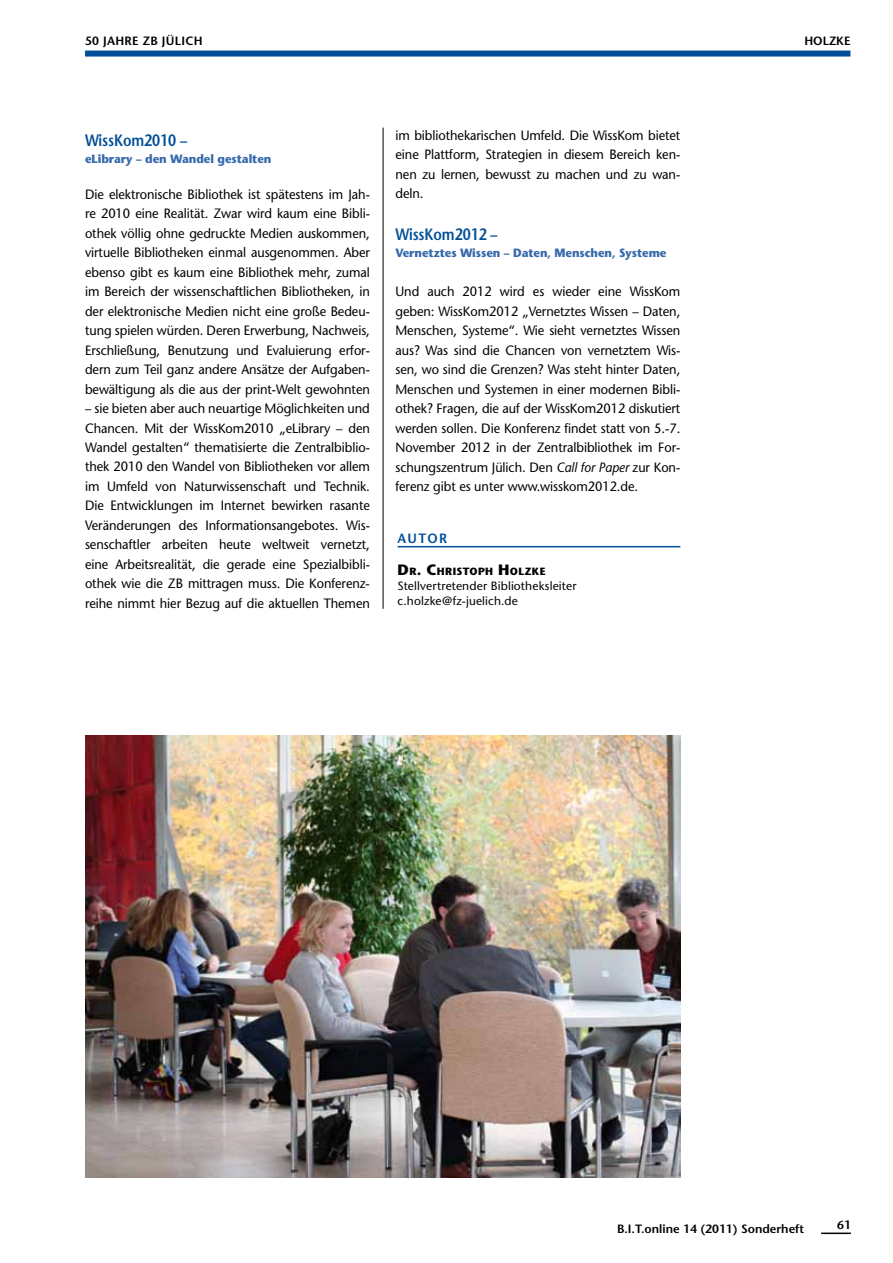
<style>
.page{position:relative;width:893px;height:1263px;background:#fff}
.page>*{position:absolute;margin:0;border:0;box-sizing:border-box;transform-origin:0 0}
.t1{font:600 16.5px "Stone Sans";letter-spacing:-.005em;color:#004f98;scale:.85 1}
.t2{font:13.5px/19.5px "Stone Sans";letter-spacing:-.005em;color:#000;text-align:justify;scale:.95 1}
.t3{font:600 13.5px "Stone Sans";letter-spacing:.1em;color:#004f98}
.t4{font:700 12px "Stone Sans";letter-spacing:-.005em;color:#376aac;scale:.95 1}
.t5{font:12px/15px "Stone Sans";letter-spacing:.01em;color:#000}
.t6{font:600 12px "Stone Sans";color:#000}
.t7{font:600 12px "Stone Sans";letter-spacing:.025em;color:#000}
.t8{font:700 10.5px "Stone Sans";letter-spacing:.03em;color:#000}
.s1{font-style:italic}
.s2{font-size:15px}
</style>
<div class="page">
<hr style="left:821px;top:1232px;width:30px;height:2px;background:#000">
<div style="left:85px;top:51px;width:765px;height:6px;background:#004f98"></div>
<hr style="left:383px;top:128px;width:1px;height:481px;background:#000">
<hr style="left:398px;top:546px;width:282px;height:1px;background:#004f98">
<img style="left:85px;top:736px;width:595px;height:442px">
<p class="t7" style="left:85px;top:33px;width:119px">50 Jahre ZB jülich</p>
<p class="t6" style="left:804px;top:33px;width:48px">Holzke</p>
<p class="t1" style="left:85px;top:130px;width:122px">WissKom2010 –</p>
<p class="t4" style="left:85px;top:152px;width:198px">eLibrary – den Wandel gestalten</p>
<p class="t2" style="left:85px;top:184px;width:301px">Die elektronische Bibliothek ist spätestens im Jah&shy;re 2010 eine Realität. Zwar wird kaum eine Bibli&shy;othek völlig ohne gedruckte Medien auskommen, virtuelle Bibliotheken einmal ausgenommen. Aber ebenso gibt es kaum eine Bibliothek mehr, zumal im Bereich der wissenschaftlichen Bibliotheken, in der elektronische Medien nicht eine große Bedeu&shy;tung spielen würden. Deren Erwerbung, Nachweis, Erschließung, Benutzung und Evaluierung erfor&shy;dern zum Teil ganz andere Ansätze der Aufgaben&shy;bewältigung als die aus der print-Welt gewohnten</p>
<p class="t2" style="left:85px;top:399px;width:301px">– sie bieten aber auch neuartige Möglichkeiten und Chancen. Mit der WissKom2010 „eLibrary – den Wandel gestalten“ thematisierte die Zentralbiblio&shy;thek 2010 den Wandel von Bibliotheken vor allem im Umfeld von Naturwissenschaft und Technik.<br>Die Entwicklungen im Internet bewirken rasante Veränderungen des Informationsangebotes. Wis&shy;senschaftler arbeiten heute weltweit vernetzt, eine Arbeitsrealität, die gerade eine Spezialbibli&shy;othek wie die ZB mittragen muss. Die Konferenz&shy;reihe nimmt hier Bezug auf die aktuellen Themen</p>
<p class="t2" style="left:395px;top:125px;width:301px">im bibliothekarischen Umfeld. Die WissKom bietet eine Plattform, Strategien in diesem Bereich ken&shy;nen zu lernen, bewusst zu machen und zu wan&shy;deln.</p>
<p class="t1" style="left:395px;top:224px;width:122px">WissKom2012 –</p>
<p class="t4" style="left:395px;top:246px;width:287px">Vernetztes Wissen – Daten, Menschen, Systeme</p>
<p class="t2" style="left:395px;top:282px;width:301px">Und auch 2012 wird es wieder eine WissKom geben: WissKom2012 „Vernetztes Wissen – Daten, Menschen, Systeme“. Wie sieht vernetztes Wissen aus? Was sind die Chancen von vernetztem Wis&shy;sen, wo sind die Grenzen? Was steht hinter Daten, Menschen und Systemen in einer modernen Bibli&shy;othek? Fragen, die auf der WissKom2012 diskutiert werden sollen. Die Konferenz findet statt von 5.-7.<br>November 2012 in der Zentralbibliothek im For&shy;schungszentrum Jülich. Den <span class="s1">Call for Paper</span> zur Kon&shy;ferenz gibt es unter www.wisskom2012.de.</p>
<p class="t3" style="left:398px;top:530px;width:51px">Autor</p>
<p class="t8" style="left:398px;top:565px;width:149px"><span class="s2">D</span>R<span class="s2">. C</span>HRISTOPH <span class="s2">H</span> OLZKE</p>
<p class="t5" style="left:398px;top:578px;width:180px">Stellvertretender Bibliotheksleiter c.holzke@fz-juelich.de</p>
<p class="t6" style="left:617px;top:1222px;width:189px">B.I .T.online 14 (2011) Sonderheft</p>
<p class="t6" style="left:837px;top:1217px;width:15px">61</p>
</div>
